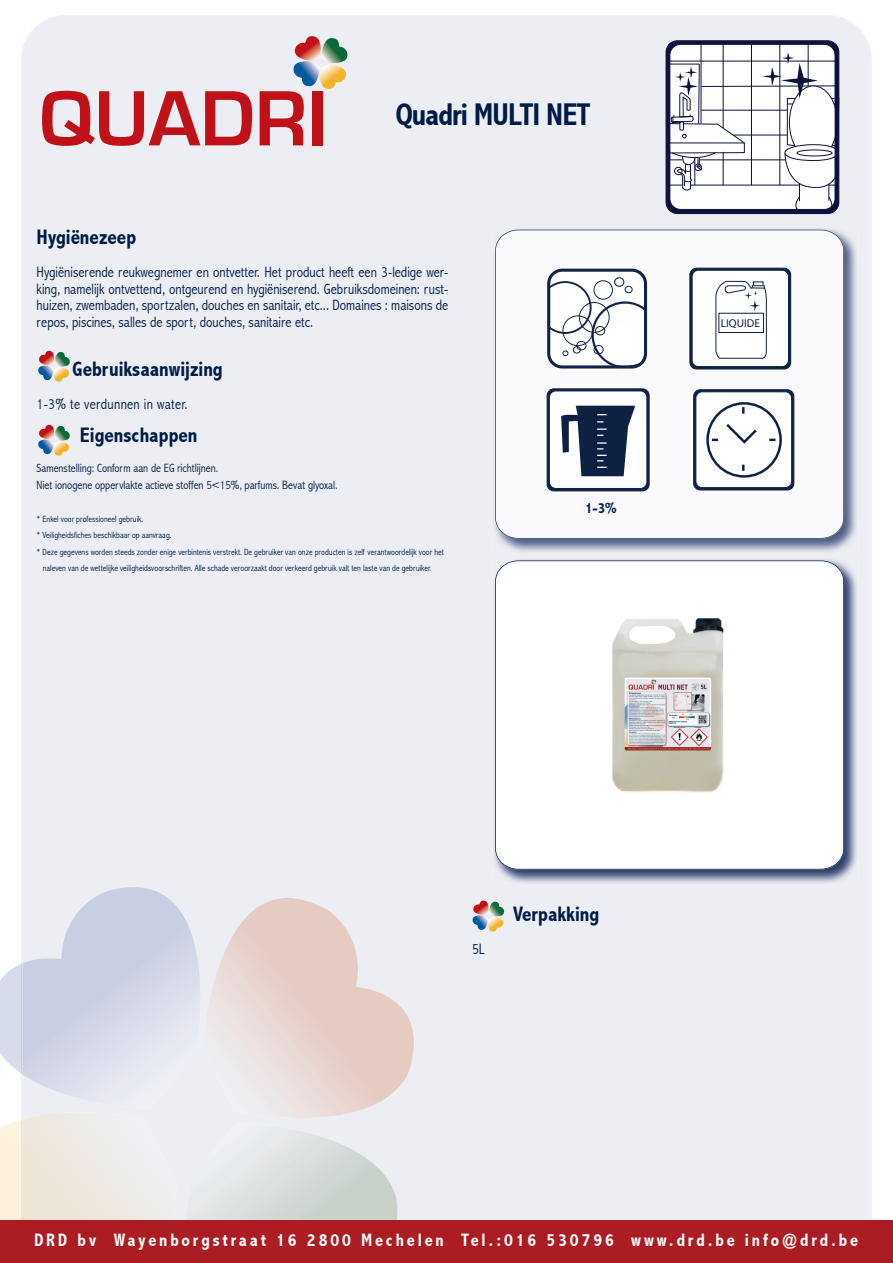
<style>
.page{position:relative;width:893px;height:1263px;background:#fff}
.page>*{position:absolute;margin:0;border:0;box-sizing:border-box;transform-origin:0 0}
.t1{font:700 81.15px "Eurostile";color:#c01119}
.t2{font:700 condensed 31.5px "Abadi";letter-spacing:-.03em;color:#001b45}
.t3{font:700 condensed 21px "Abadi";color:#001b45}
.t4{font:700 condensed 18px "Abadi";letter-spacing:.16em;color:#fff}
.t5{font:300 condensed 15px/16.5px "Abadi";color:#001b45;text-align:justify}
.t6{font:300 condensed 15px "Abadi";letter-spacing:.02em;color:#001b45}
.t7{font:700 condensed 15px "Abadi";color:#001b45}
.t8{font:300 condensed 12px/16.5px "Abadi";color:#001b45}
.t9{font:11.4px "Myriad Pro";color:#0e2143}
.t10{font:300 condensed 9px "Abadi";color:#001b45}
</style>
<div class="page">
<div style="left:21px;top:15px;width:851px;height:1205px;background:#eceef3"></div>
<img style="left:493px;top:227px;width:365px;height:326px">
<svg style="left:495px;top:230px;width:349px;height:309px"></svg>
<svg style="left:470px;top:900px;width:37px;height:33px"></svg>
<svg style="left:397px;top:898px;width:17px;height:220px;background:#eae4e5"></svg>
<svg style="left:0;top:887px;width:397px;height:333px;background:#e3e0e2"></svg>
<svg style="left:36px;top:425px;width:36px;height:32px"></svg>
<svg style="left:36px;top:351px;width:36px;height:32px"></svg>
<div style="left:693px;top:389px;width:101px;height:101px;border:1px solid #0e2143;border-radius:7px"></div>
<div style="left:696px;top:392px;width:96px;height:96px;background:#fff;border-radius:6px"></div>
<div style="left:696px;top:391px;width:96px;height:97px;border:1px solid #0e2143;border-radius:6px"></div>
<div style="left:706px;top:402px;width:76px;height:76px;border:2px solid #0e2143;border-radius:50%"></div>
<svg style="left:706px;top:407px;width:70px;height:69px"></svg>
<div style="left:547px;top:388px;width:102px;height:103px;border:1px solid #0e2143;border-radius:7px"></div>
<div style="left:549px;top:391px;width:98px;height:97px;background:#fff;border-radius:6px"></div>
<div style="left:549px;top:391px;width:98px;height:98px;border:1px solid #0e2143;border-radius:6px"></div>
<svg style="left:561px;top:406px;width:74px;height:71px"></svg>
<svg style="left:289px;top:36px;width:63px;height:55px;background:#bcb5ab"></svg>
<div style="left:0;top:1220px;width:893px;height:43px;background:#ac1d23"></div>
<img style="left:493px;top:558px;width:365px;height:326px">
<svg style="left:495px;top:560px;width:349px;height:309px"></svg>
<img style="left:498px;top:587px;width:343px;height:229px">
<div style="left:690px;top:268px;width:101px;height:101px;border:1px solid #0e2143;border-radius:7px"></div>
<div style="left:692px;top:270px;width:96px;height:97px;background:#fff;border-radius:6px"></div>
<div style="left:692px;top:270px;width:97px;height:97px;border:1px solid #0e2143;border-radius:6px"></div>
<svg style="left:715px;top:280px;width:52px;height:79px"></svg>
<div style="left:670px;top:44px;width:165px;height:165px;background:#fff;border-radius:11px"></div>
<hr style="left:701px;top:42px;width:1px;height:81px;background:#0d113c">
<hr style="left:723px;top:42px;width:1px;height:86px;background:#0d113c">
<hr style="left:751px;top:42px;width:1px;height:115px;background:#0d113c">
<hr style="left:780px;top:41px;width:1px;height:144px;background:#0d113c">
<hr style="left:808px;top:42px;width:1px;height:44px;background:#0d113c">
<svg style="left:666px;top:52px;width:176px;height:164px"></svg>
<div style="left:549px;top:270px;width:96px;height:97px;background:#fff;border-radius:14px"></div>
<div style="left:547px;top:269px;width:100px;height:99px;border:3px solid #122349;border-radius:14px"></div>
<div style="left:614px;top:277px;width:10px;height:10px;border:1px solid #122349;border-radius:50%"></div>
<svg style="left:546px;top:280px;width:103px;height:89px"></svg>
<h1 class="t1" style="left:40px;top:74px;width:289px">QUADRI</h1>
<h2 class="t2" style="left:396px;top:96px;width:196px">Quadri MULTI NET</h2>
<h3 class="t3" style="left:37px;top:225px;width:101px">Hygiënezeep</h3>
<p class="t5" style="left:37px;top:264px;width:413px">Hygiëniserende reukwegnemer en ontvetter. Het product heeft een 3-ledige wer&shy;king, namelijk ontvettend, ontgeurend en hygiëniserend. Gebruiksdomeinen: rust&shy;huizen, zwembaden, sportzalen, douches en sanitair, etc... Domaines : maisons de repos, piscines, salles de sport, douches, sanitaire etc.</p>
<h3 class="t3" style="left:73px;top:357px;width:152px">Gebruiksaanwijzing</h3>
<h3 class="t6" style="left:37px;top:395px;width:153px">1-3% te verdunnen in water.</h3>
<h3 class="t3" style="left:80px;top:423px;width:119px">Eigenschappen</h3>
<h3 class="t8" style="left:37px;top:460px;width:302px">Samenstelling: Conform aan de EG richtlijnen.<br>Niet ionogene oppervlakte actieve stoffen 5&lt;15%, parfums. Bevat glyoxal.</h3>
<p class="t10" style="left:37px;top:513px;width:108px">* Enkel voor professioneel gebruik.</p>
<p class="t10" style="left:37px;top:530px;width:136px">* Veiligheidsfiches beschikbaar op aanvraag.</p>
<p class="t10" style="left:37px;top:546px;width:409px">* Deze gegevens worden steeds zonder enige verbintenis verstrekt. De gebruiker van onze producten is zelf verantwoordelijk voor het</p>
<p class="t10" style="left:43px;top:563px;width:390px">naleven van de wettelijke veiligheidsvoorschriften. Alle schade veroorzaakt door verkeerd gebruik valt ten laste van de gebruiker.</p>
<h3 class="t7" style="left:585px;top:499px;width:33px">1-3%</h3>
<p class="t9" style="left:721px;top:316px;width:41px">LIQUIDE</p>
<h3 class="t5" style="left:472px;top:941px;width:14px">5L</h3>
<h3 class="t3" style="left:513px;top:902px;width:88px">Verpakking</h3>
<h3 class="t4" style="left:34px;top:1229px;width:826px">DRD bv Wayenborgstraat 16 2800 Mechelen Tel.:016 530796 www.drd.be info@drd.be</h3>
</div>
